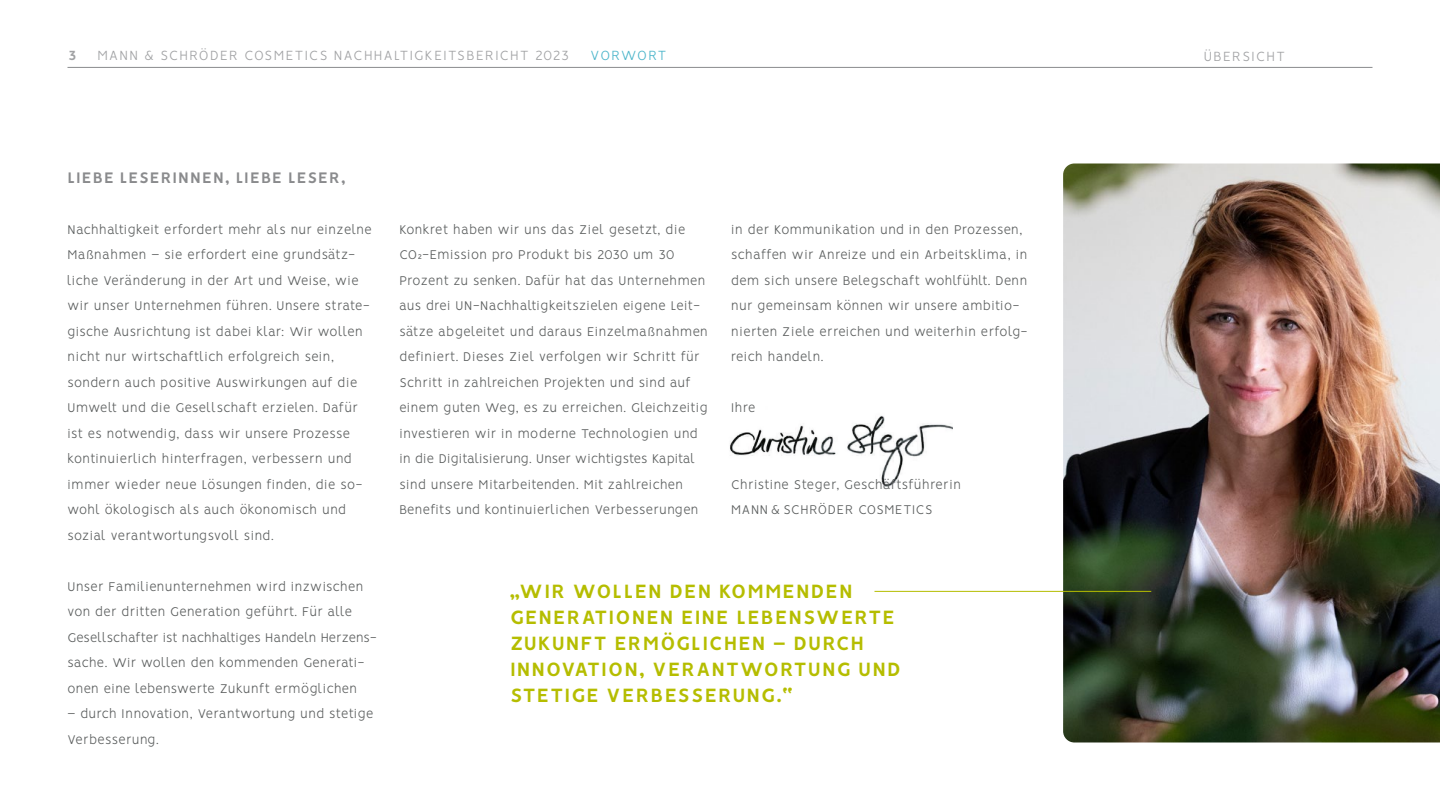
<style>
.page{position:relative;width:1440px;height:810px;background:#fff}
.page>*{position:absolute;margin:0;border:0;box-sizing:border-box;transform-origin:0 0}
.t1{font:700 21.75px/26.1px "Vision";letter-spacing:.05em;color:#b5bd00}
.t2{font:700 17.25px "Vision";letter-spacing:.055em;color:#8a8b8d}
.t3{font:300 15px "Vision";letter-spacing:.09em;color:#a1a2a4}
.t4{font:300 15px "Vision";color:#4bb5ca}
.t5{font:700 15px "Vision";color:#a1a2a4}
.t6{font:300 14.25px/25.5px "Vision";letter-spacing:.02em;color:#595c5c}
.t7{font:300 14.25px/25.5px "Vision";letter-spacing:.05em;color:#595c5c}
</style>
<div class="page">
<img style="left:1063px;top:164px;width:377px;height:578px">
<img style="left:730px;top:415px;width:222px;height:72px">
<hr style="left:874px;top:591px;width:277px;height:1px;background:#b5bd00">
<hr style="left:68px;top:67px;width:1304px;height:1px;background:#8a8b8d">
<p class="t5" style="left:69px;top:46px;width:9px">3</p>
<p class="t3" style="left:97px;top:47px;width:473px">MANN &amp; SCHRÖDER COSMETICS NACHHALTIGKEITSBERICHT 2023</p>
<p class="t4" style="left:591px;top:47px;width:22px">Vorwort</p>
<p class="t3" style="left:1204px;top:47px;width:83px">ÜBERSICHT</p>
<p class="t2" style="left:68px;top:167px;width:280px">LIEBE LESERINNEN, LIEBE LESER,</p>
<p class="t6" style="left:68px;top:218px;width:306px">Nachhaltigkeit erfordert mehr als nur einzelne Maßnahmen – sie erfordert eine grundsätz&shy;liche Veränderung in der Art und Weise, wie wir unser Unternehmen führen. Unsere strate&shy;gische Ausrichtung ist dabei klar: Wir wollen nicht nur wirtschaftlich erfolgreich sein, sondern auch positive Auswirkungen auf die Umwelt und die Gesellschaft erzielen. Dafür ist es notwendig, dass wir unsere Prozesse kontinuierlich hinterfragen, verbessern und immer wieder neue Lösungen finden, die so&shy;wohl ökologisch als auch ökonomisch und sozial verantwortungsvoll sind.</p>
<p class="t6" style="left:68px;top:575px;width:311px">Unser Familienunternehmen wird inzwischen von der dritten Generation geführt. Für alle Gesellschafter ist nachhaltiges Handeln Herzens&shy;sache. Wir wollen den kommenden Generati&shy;onen eine lebenswerte Zukunft ermöglichen</p>
<p class="t6" style="left:68px;top:703px;width:308px">– durch Innovation, Verantwortung und stetige<br>Verbesserung.</p>
<p class="t6" style="left:399px;top:218px;width:310px">Konkret haben wir uns das Ziel gesetzt, die CO₂-Emission pro Produkt bis 2030 um 30<br>Prozent zu senken. Dafür hat das Unternehmen aus drei UN-Nachhaltigkeitszielen eigene Leit&shy;sätze abgeleitet und daraus Einzelmaßnahmen definiert. Dieses Ziel verfolgen wir Schritt für Schritt in zahlreichen Projekten und sind auf einem guten Weg, es zu erreichen. Gleichzeitig investieren wir in moderne Technologien und in die Digitalisierung. Unser wichtigstes Kapital sind unsere Mitarbeitenden. Mit zahlreichen Benefits und kontinuierlichen Verbesserungen</p>
<p class="t6" style="left:731px;top:218px;width:298px">in der Kommunikation und in den Prozessen, schaffen wir Anreize und ein Arbeitsklima, in dem sich unsere Belegschaft wohlfühlt. Denn nur gemeinsam können wir unsere ambitio&shy;nierten Ziele erreichen und weiterhin erfolg&shy;reich handeln.</p>
<p class="t6" style="left:731px;top:397px;width:26px">Ihre</p>
<p class="t7" style="left:731px;top:473px;width:231px">Christine Steger, Geschäftsführerin<br>MANN &amp; SCHRÖDER COSMETICS</p>
<h1 class="t1" style="left:510px;top:580px;width:392px">„WIR WOLLEN DEN KOMMENDEN<br>GENERATIONEN EINE LEBENSWERTE<br>ZUKUNFT ERMÖGLICHEN – DURCH<br>INNOVATION, VERANTWORTUNG UND<br>STETIGE VERBESSERUNG.“</h1>
</div>
